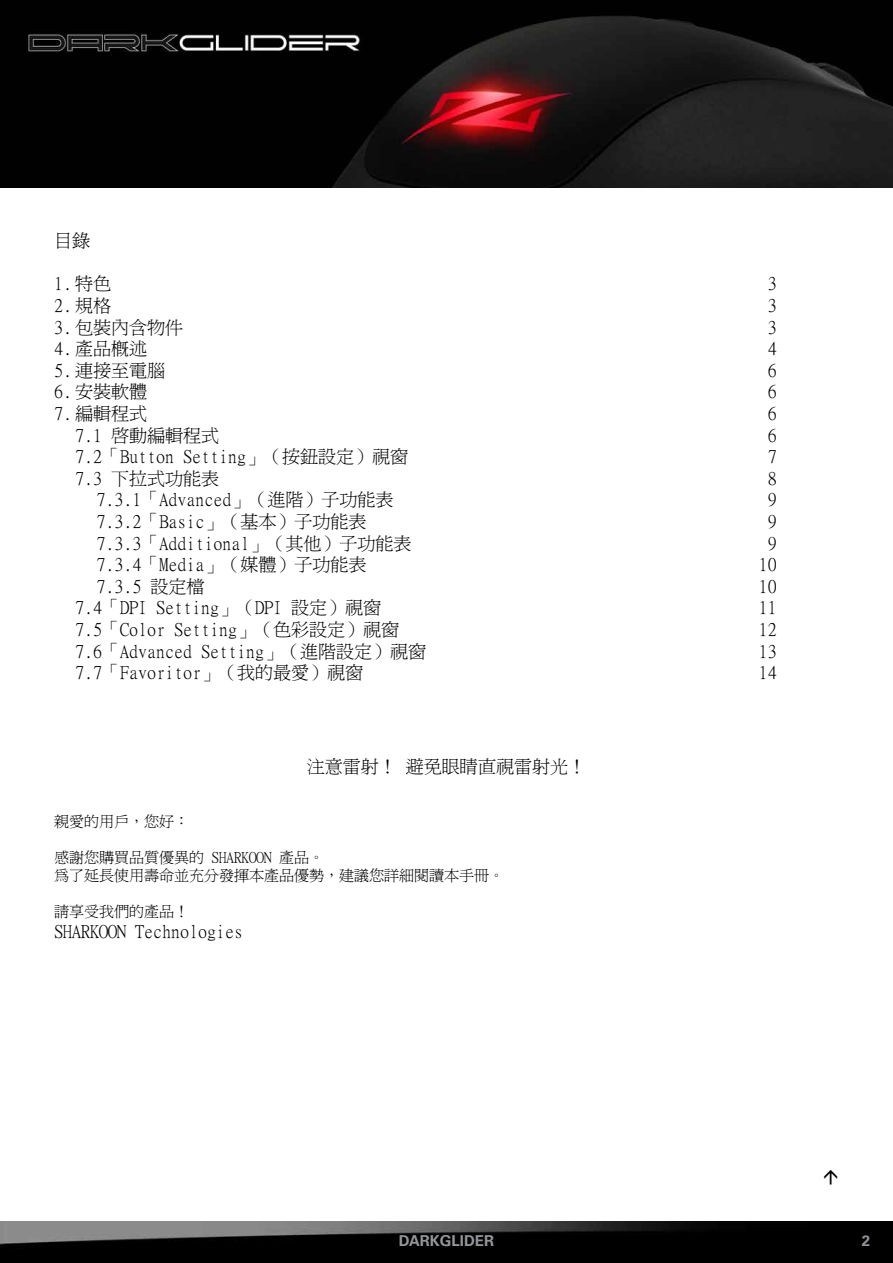
<style>
.page{position:relative;width:893px;height:1263px;background:#fff}
.page>*{position:absolute;margin:0;border:0;box-sizing:border-box;transform-origin:0 0}
.t1{font:18px "Ming Li U";color:#000}
.t2{font:15px/18px "Ming Li U";color:#000}
.t3{font:700 15px "Univers";color:#939598}
</style>
<div class="page">
<img style="left:0;top:1px;width:893px;height:187px">
<img style="left:0;top:1221px;width:893px;height:42px">
<p class="t1" style="left:54px;top:232px;width:37px">目錄</p>
<p class="t1" style="left:54px;top:275px;width:59px">1. 特色</p>
<p class="t1" style="left:768px;top:275px;width:10px">3</p>
<p class="t1" style="left:54px;top:296px;width:59px">2. 規格</p>
<p class="t1" style="left:768px;top:296px;width:10px">3</p>
<p class="t1" style="left:54px;top:318px;width:131px">3. 包裝內含物件</p>
<p class="t1" style="left:768px;top:318px;width:10px">3</p>
<p class="t1" style="left:54px;top:340px;width:95px">4. 產品概述</p>
<p class="t1" style="left:768px;top:340px;width:10px">4</p>
<p class="t1" style="left:54px;top:361px;width:113px">5. 連接至電腦</p>
<p class="t1" style="left:768px;top:361px;width:10px">6</p>
<p class="t1" style="left:54px;top:383px;width:95px">6. 安裝軟體</p>
<p class="t1" style="left:768px;top:383px;width:10px">6</p>
<p class="t1" style="left:54px;top:404px;width:95px">7. 編輯程式</p>
<p class="t1" style="left:768px;top:404px;width:10px">6</p>
<p class="t1" style="left:75px;top:426px;width:145px">7.1 啟動編輯程式</p>
<p class="t1" style="left:768px;top:426px;width:10px">6</p>
<p class="t1" style="left:75px;top:448px;width:334px">7.2「Button Setting」（按鈕設定）視窗</p>
<p class="t1" style="left:768px;top:448px;width:10px">7</p>
<p class="t1" style="left:75px;top:469px;width:145px">7.3 下拉式功能表</p>
<p class="t1" style="left:768px;top:469px;width:10px">8</p>
<p class="t1" style="left:97px;top:491px;width:298px">7.3.1「Advanced」（進階）子功能表</p>
<p class="t1" style="left:768px;top:491px;width:10px">9</p>
<p class="t1" style="left:97px;top:512px;width:271px">7.3.2「Basic」（基本）子功能表</p>
<p class="t1" style="left:768px;top:512px;width:10px">9</p>
<p class="t1" style="left:97px;top:534px;width:316px">7.3.3「Additional」（其他）子功能表</p>
<p class="t1" style="left:768px;top:534px;width:10px">9</p>
<p class="t1" style="left:97px;top:556px;width:271px">7.3.4「Media」（媒體）子功能表</p>
<p class="t1" style="left:759px;top:556px;width:19px">10</p>
<p class="t1" style="left:97px;top:577px;width:109px">7.3.5 設定檔</p>
<p class="t1" style="left:759px;top:577px;width:19px">10</p>
<p class="t1" style="left:75px;top:599px;width:307px">7.4「DPI Setting」（DPI 設定）視窗</p>
<p class="t1" style="left:759px;top:599px;width:19px">11</p>
<p class="t1" style="left:75px;top:620px;width:325px">7.5「Color Setting」（色彩設定）視窗</p>
<p class="t1" style="left:759px;top:620px;width:19px">12</p>
<p class="t1" style="left:75px;top:642px;width:352px">7.6「Advanced Setting」（進階設定）視窗</p>
<p class="t1" style="left:759px;top:642px;width:19px">13</p>
<p class="t1" style="left:75px;top:664px;width:289px">7.7「Favoritor」（我的最愛）視窗</p>
<p class="t1" style="left:759px;top:664px;width:19px">14</p>
<p class="t1" style="left:307px;top:757px;width:280px">注意雷射！避免眼睛直視雷射光！</p>
<p class="t2" style="left:54px;top:812px;width:136px">親愛的用戶，您好：</p>
<p class="t2" style="left:54px;top:848px;width:451px">感謝您購買品質優異的 SHARKOON 產品。<br>為了延長使用壽命並充分發揮本產品優勢，建議您詳細閱讀本手冊。</p>
<p class="t2" style="left:54px;top:902px;width:136px">請享受我們的產品！</p>
<p class="t1" style="left:54px;top:923px;width:190px">SHARKOON Technologies</p>
<p class="t3" style="left:399px;top:1232px;width:97px">DARKGLIDER</p>
<p class="t3" style="left:862px;top:1232px;width:10px">2</p>
</div>
